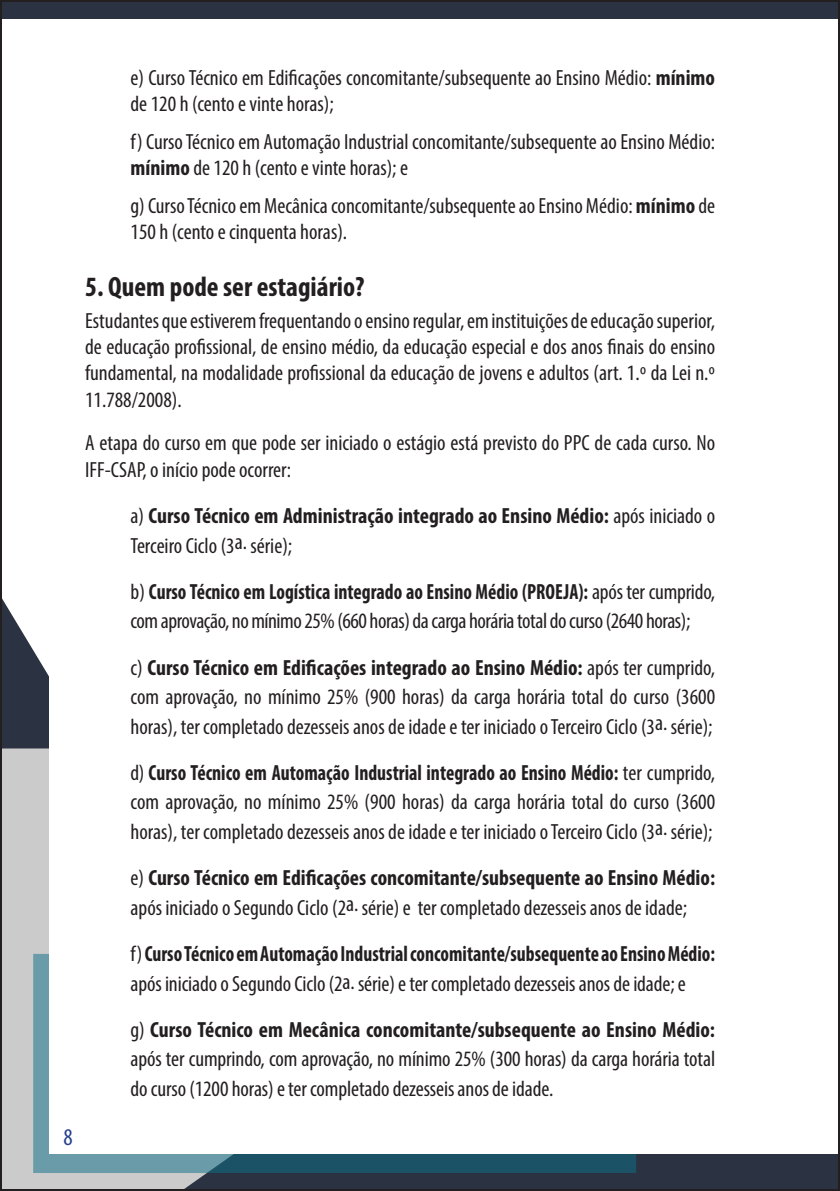
<style>
.page{position:relative;width:840px;height:1191px;background:#fff}
.page>*{position:absolute;margin:0;border:0;box-sizing:border-box;transform-origin:0 0}
.t1{font:700 condensed 28px "Myriad Pro";color:#231f20}
.t2{font:condensed 24px "Myriad Pro";color:#253f8e}
.t3{font:condensed 22px/29.4px "Myriad Pro";color:#231f20}
.t4{font:condensed 22px/29.4px "Myriad Pro";letter-spacing:-.02em;color:#231f20}
.t5{font:700 condensed 22px/29.4px "Myriad Pro";color:#231f20}
.s1{font-weight:700}
.s2{font-weight:400}
</style>
<div class="page">
<div style="left:1px;top:1153px;width:837px;height:37px;background:#2b3241"></div>
<svg style="left:3px;top:600px;width:46px;height:148px;fill:#2b3241"></svg>
<svg style="left:3px;top:748px;width:805px;height:440px;fill:#cbcbcb"></svg>
<div style="left:1px;top:1px;width:837px;height:18px;background:#2b3241"></div>
<svg style="left:33px;top:954px;width:603px;height:219px;background:#477989"></svg>
<div style="left:49px;top:59px;width:789px;height:1094px;background:#fff"></div>
<p class="t2" style="left:63px;top:1122px;width:11px">8</p>
<p class="t3" style="left:130px;top:64px;width:585px;line-height:26.4px">e) Curso Técnico em Edificações concomitante/subsequente ao Ensino Médio: <span class="s1">mínimo </span>de 120 h (cento e vinte horas);</p>
<p class="t3" style="left:130px;top:128px;width:585px;line-height:26.4px">f) Curso Técnico em Automação Industrial concomitante/subsequente ao Ensino Médio: <span class="s1">mínimo</span> de 120 h (cento e vinte horas); e</p>
<p class="t3" style="left:130px;top:192px;width:585px;line-height:26.4px">g) Curso Técnico em Mecânica concomitante/subsequente ao Ensino Médio: <span class="s1">mínimo</span> de<br>150 h (cento e cinquenta horas).</p>
<p class="t1" style="left:85px;top:269px;width:281px">5. Quem pode ser estagiário?</p>
<p class="t3" style="left:85px;top:307px;width:631px;line-height:26.4px;text-align:justify">Estudantes que estiverem frequentando o ensino regular, em instituições de educação superior, de educação profissional, de ensino médio, da educação especial e dos anos finais do ensino fundamental, na modalidade profissional da educação de jovens e adultos (art. 1.º da Lei n.º 11.788/2008).</p>
<p class="t3" style="left:85px;top:429px;width:631px;line-height:26.4px">A etapa do curso em que pode ser iniciado o estágio está previsto do PPC de cada curso. No<br>IFF-CSAP, o início pode ocorrer:</p>
<p class="t5" style="left:130px;top:500px;width:585px"><span class="s2">a)</span> Curso Técnico em Administração integrado ao Ensino Médio: <span class="s2">após iniciado o<br>Terceiro Ciclo (3</span><sup>a.</sup> <span class="s2">série);</span></p>
<p class="t4" style="left:130px;top:577px;width:585px">b) <span class="s1">Curso Técnico em Logística integrado ao Ensino Médio (PROEJA):</span> após ter cumprido, com aprovação, no mínimo 25% (660 horas) da carga horária total do curso (2640 horas);</p>
<p class="t3" style="left:130px;top:652px;width:585px;text-align:justify">c) <span class="s1">Curso Técnico em Edificações integrado ao Ensino Médio:</span> após ter cumprido, com aprovação, no mínimo 25% (900 horas) da carga horária total do curso (3600 horas), ter completado dezesseis anos de idade e ter iniciado o Terceiro Ciclo (3a. série);</p>
<p class="t3" style="left:130px;top:758px;width:585px;text-align:justify">d) <span class="s1">Curso Técnico em Automação Industrial integrado ao Ensino Médio:</span> ter cumprido, com aprovação, no mínimo 25% (900 horas) da carga horária total do curso (3600 horas), ter completado dezesseis anos de idade e ter iniciado o Terceiro Ciclo (3a. série);</p>
<p class="t3" style="left:130px;top:863px;width:585px">e) <span class="s1">Curso Técnico em Edificações concomitante/subsequente ao Ensino Médio: </span>após iniciado o Segundo Ciclo (2a. série) e ter completado dezesseis anos de idade;</p>
<p class="t3" style="left:130px;top:939px;width:585px">f) <span class="s1">Curso Técnico em Automação Industrial concomitante/subsequente ao Ensino Médio: </span>após iniciado o Segundo Ciclo (2a. série) e ter completado dezesseis anos de idade; e</p>
<p class="t3" style="left:130px;top:1014px;width:586px;text-align:justify">g) <span class="s1">Curso Técnico em Mecânica concomitante/subsequente ao Ensino Médio: </span>após ter cumprindo, com aprovação, no mínimo 25% (300 horas) da carga horária total do curso (1200 horas) e ter completado dezesseis anos de idade.</p>
</div>
